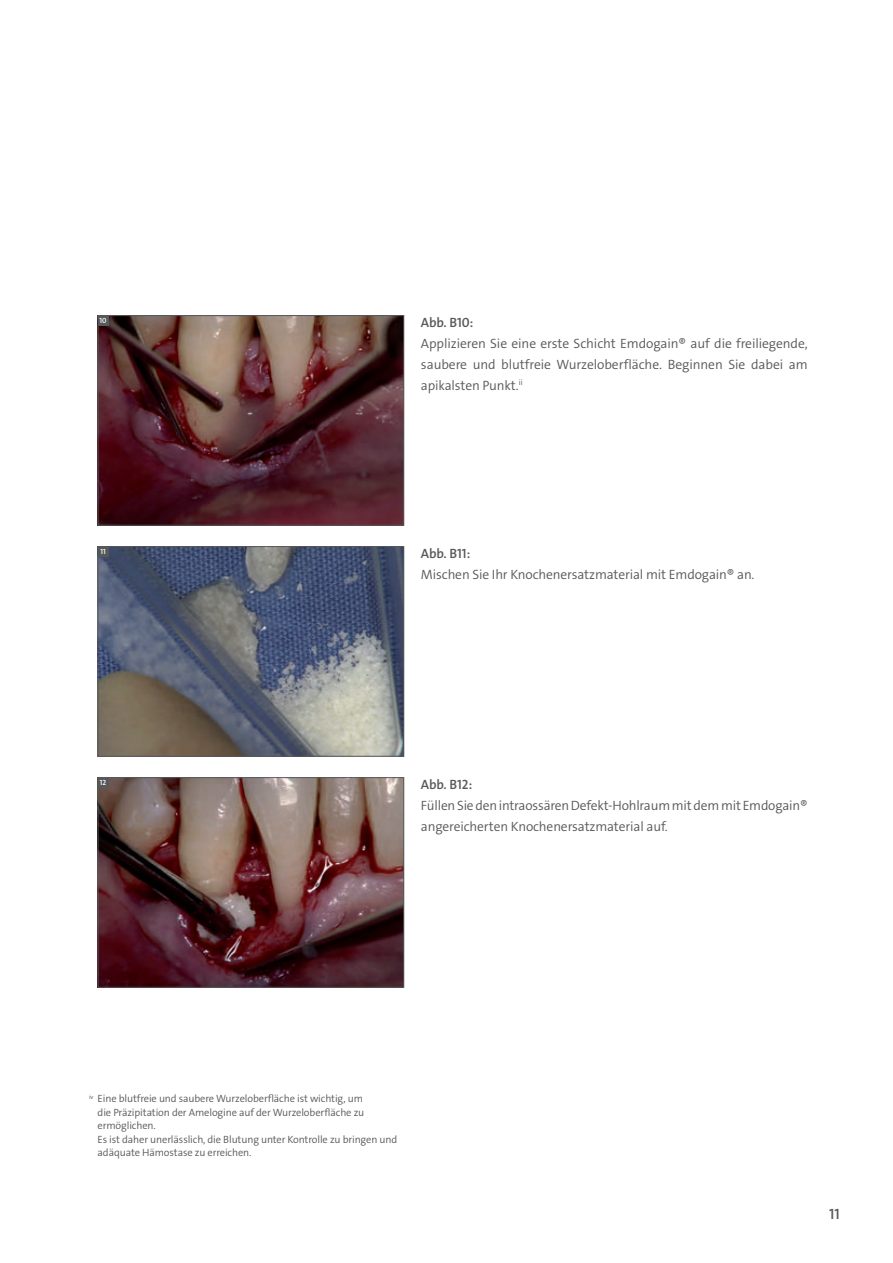
<style>
.page{position:relative;width:893px;height:1263px;background:#fff}
.page>*{position:absolute;margin:0;border:0;box-sizing:border-box;transform-origin:0 0}
.Copy{font:15px "The Sans LP6 Se Bld";color:#57585a}
.Copy-2{font:13.5px/21px "The Sans LP4 Se Lig";letter-spacing:-.01em;color:#57585a;text-align:justify}
.Copy_Subtitle{font:13.5px "The Sans LP6 Se Bld";letter-spacing:-.01em;color:#57585a}
.t1{font:10.5px/13.5px "The Sans LP4 Se Lig";letter-spacing:-.01em;color:#57585a}
.t2{font:7.5px "The Sans LP6 Se Bld";color:#fff}
</style>
<div class="page">
<img style="left:100px;top:317px;width:302px;height:206px">
<div style="left:98px;top:315px;width:306px;height:210px;border:1px solid #57585a"></div>
<div style="left:98px;top:315px;width:10px;height:11px;background:#57585a"></div>
<img style="left:100px;top:548px;width:302px;height:206px">
<div style="left:98px;top:546px;width:306px;height:210px;border:1px solid #57585a"></div>
<div style="left:98px;top:546px;width:10px;height:11px;background:#57585a"></div>
<img style="left:100px;top:779px;width:302px;height:206px">
<div style="left:98px;top:777px;width:306px;height:210px;border:1px solid #57585a"></div>
<div style="left:98px;top:777px;width:10px;height:11px;background:#57585a"></div>
<p class="t2" style="left:100px;top:316px;width:9px">10</p>
<p class="Copy_Subtitle" style="left:421px;top:313px;width:54px">Abb. B10:</p>
<p class="Copy-2" style="left:421px;top:333px;width:388px">Applizieren Sie eine erste Schicht Emdogain® auf die freiliegende, saubere und blutfreie Wurzeloberfläche. Beginnen Sie dabei am apikalsten Punkt.<sup>ii</sup></p>
<p class="t2" style="left:100px;top:547px;width:7px">11</p>
<p class="Copy_Subtitle" style="left:421px;top:544px;width:51px">Abb. B11:</p>
<p class="Copy-2" style="left:421px;top:564px;width:335px">Mischen Sie Ihr Knochenersatzmaterial mit Emdogain® an.</p>
<p class="t2" style="left:100px;top:778px;width:8px">12</p>
<p class="Copy_Subtitle" style="left:421px;top:775px;width:53px">Abb. B12:</p>
<p class="Copy-2" style="left:421px;top:795px;width:388px">Füllen Sie den intraossären Defekt-Hohlraum mit dem mit Emdogain® angereicherten Knochenersatzmaterial auf.</p>
<p class="t1" style="left:98px;top:1092px;width:301px;text-indent:-9px"><sup>iv</sup> Eine blutfreie und saubere Wurzeloberfläche ist wichtig, um<br>die Präzipitation der Amelogine auf der Wurzeloberfläche zu ermöglichen.<br>Es ist daher unerlässlich, die Blutung unter Kontrolle zu bringen und adäquate Hämostase zu erreichen.</p>
<p class="Copy" style="left:829px;top:1204px;width:12px">11</p>
</div>
